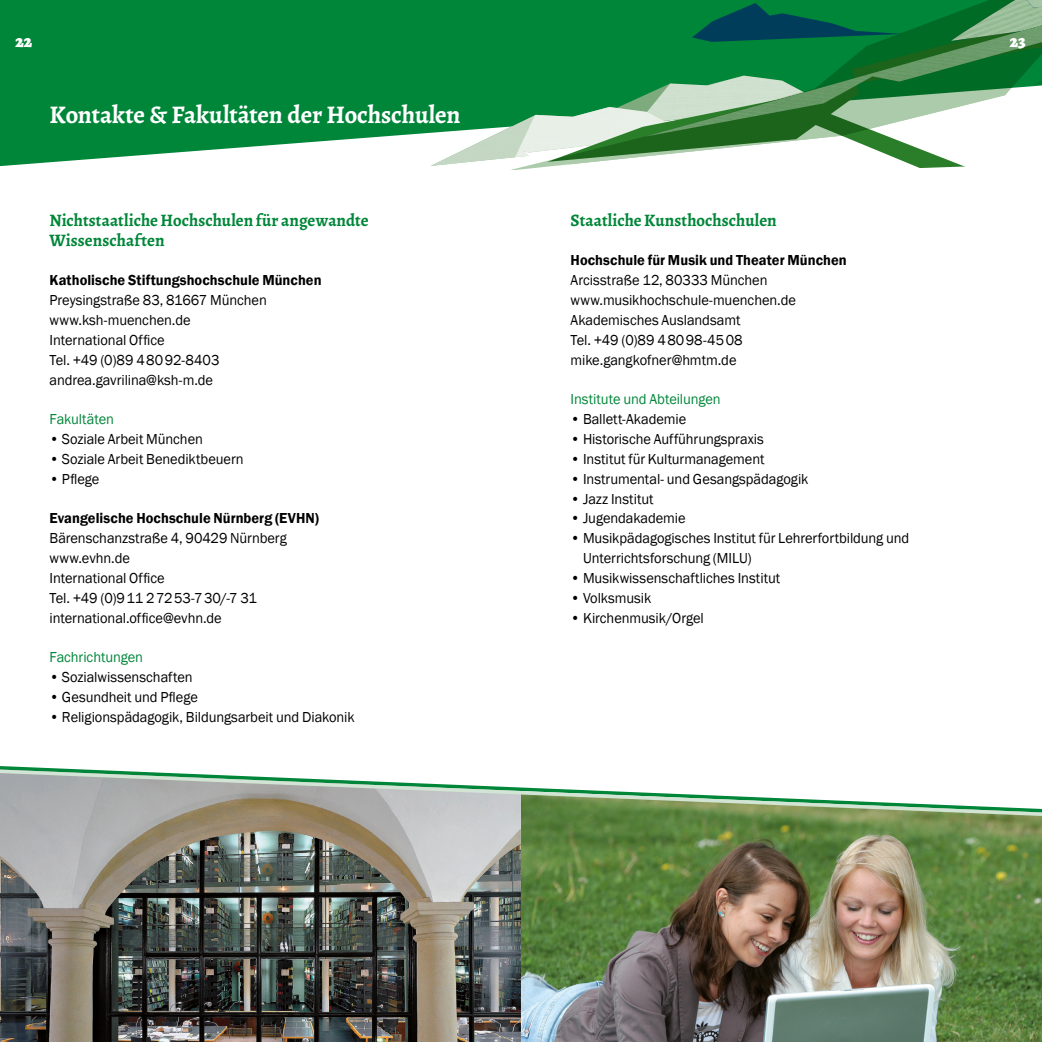
<style>
.page{position:relative;width:1042px;height:1042px;background:#fff}
.page>*{position:absolute;margin:0;border:0;box-sizing:border-box;transform-origin:0 0}
.t1{font:700 25.38px "Alegreya";letter-spacing:-.005em;color:#fff}
.t2{font:700 17.5px/19.8px "Alegreya";letter-spacing:.005em;color:#008639}
.t3{font:900 17.5px "Alegreya";color:#fff}
.t4{font:14.88px/19.8px "Franklin Gothic";letter-spacing:-.005em;color:#000}
.t5{font:600 14.88px "Franklin Gothic";letter-spacing:.005em;color:#000}
.t6{font:14.88px "Franklin Gothic";letter-spacing:-.005em;color:#008639}
</style>
<div class="page">
<img style="left:521px;top:818px;width:521px;height:224px">
<svg style="left:0;top:0;width:430px;height:166px;background:#19924c"></svg>
<svg style="left:430px;top:0;width:76px;height:166px;background:#329c5e"></svg>
<svg style="left:506px;top:0;width:460px;height:170px;fill:#008639"></svg>
<svg style="left:568px;top:0;width:474px;height:165px"></svg>
<img style="left:0;top:818px;width:521px;height:224px">
<svg style="left:0;top:767px;width:1042px;height:51px"></svg>
<p class="t3" style="left:16px;top:29px;width:18px">22</p>
<h1 class="t1" style="left:50px;top:98px;width:412px">Kontakte &amp; Fakultäten der Hochschulen</h1>
<p class="t2" style="left:50px;top:210px;width:321px">Nichtstaatliche Hochschulen für angewandte<br>Wissenschaften</p>
<p class="t5" style="left:50px;top:271px;width:273px">Katholische Stiftungshochschule München</p>
<p class="t4" style="left:50px;top:291px;width:219px">Preysingstraße 83, 81667 München www.ksh-muenchen.de<br>International Office<br>Tel. +49 (0)89 48092-8403 andrea.gavrilina@ksh-m.de</p>
<p class="t6" style="left:50px;top:410px;width:66px">Fakultäten</p>
<p class="t4" style="left:50px;top:429px;width:155px">• Soziale Arbeit München</p>
<p class="t4" style="left:50px;top:449px;width:196px">• Soziale Arbeit Benediktbeuern</p>
<p class="t4" style="left:50px;top:469px;width:51px">• Pflege</p>
<p class="t5" style="left:50px;top:509px;width:271px">Evangelische Hochschule Nürnberg (EVHN)</p>
<p class="t4" style="left:50px;top:529px;width:239px">Bärenschanzstraße 4, 90429 Nürnberg www.evhn.de<br>International Office<br>Tel. +49 (0)911 27253-730/-7 31 international.office@evhn.de</p>
<p class="t6" style="left:50px;top:648px;width:95px">Fachrichtungen</p>
<p class="t4" style="left:50px;top:668px;width:145px">• Sozialwissenschaften</p>
<p class="t4" style="left:50px;top:687px;width:150px">• Gesundheit und Pflege</p>
<p class="t4" style="left:50px;top:707px;width:307px">• Religionspädagogik, Bildungsarbeit und Diakonik</p>
<p class="t2" style="left:570px;top:210px;width:208px">Staatliche Kunsthochschulen</p>
<p class="t5" style="left:570px;top:251px;width:278px">Hochschule für Musik und Theater München</p>
<p class="t4" style="left:570px;top:271px;width:227px">Arcisstraße 12, 80333 München www.musikhochschule-muenchen.de<br>Akademisches Auslandsamt<br>Tel. +49 (0)89 48098-4508 mike.gangkofner@hmtm.de</p>
<p class="t6" style="left:570px;top:390px;width:152px">Institute und Abteilungen</p>
<p class="t4" style="left:570px;top:410px;width:117px">• Ballett-Akademie</p>
<p class="t4" style="left:570px;top:429px;width:195px">• Historische Aufführungspraxis</p>
<p class="t4" style="left:570px;top:449px;width:195px">• Institut für Kulturmanagement</p>
<p class="t4" style="left:570px;top:469px;width:239px">• Instrumental- und Gesangspädagogik</p>
<p class="t4" style="left:570px;top:489px;width:85px">• Jazz Institut</p>
<p class="t4" style="left:570px;top:509px;width:117px">• Jugendakademie</p>
<p class="t4" style="left:583px;top:529px;width:328px;text-indent:-12px">• Musikpädagogisches Institut für Lehrerfortbildung und<br>Unterrichtsforschung (MILU)</p>
<p class="t4" style="left:570px;top:568px;width:211px">• Musikwissenschaftliches Institut</p>
<p class="t4" style="left:570px;top:588px;width:82px">• Volksmusik</p>
<p class="t4" style="left:570px;top:608px;width:135px">• Kirchenmusik/Orgel</p>
<p class="t3" style="left:1009px;top:29px;width:17px">23</p>
</div>
